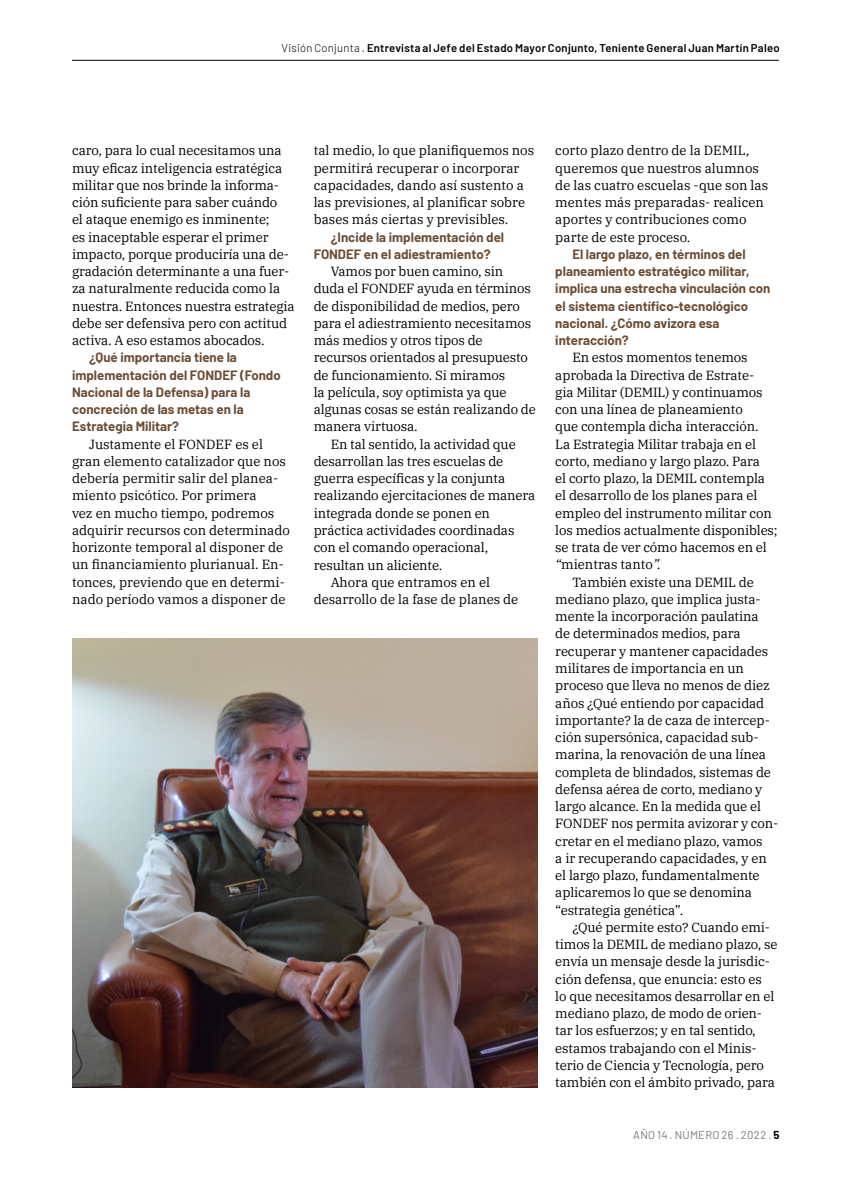
<style>
.page{position:relative;width:851px;height:1191px;background:#fff}
.page>*{position:absolute;margin:0;border:0;box-sizing:border-box;transform-origin:0 0}
.t1{font:13.2px/17.2px "IBM Plex Serif";letter-spacing:-.01em;color:#000}
.t2{font:700 13.2px/17.2px "Barlow";color:#6c4d35}
.t3{font:600 11.25px "Barlow";letter-spacing:.025em;color:#000}
.t4{font:11.25px "Barlow";letter-spacing:.025em;color:#77787b}
.s1{font-weight:300}
.s2{font-style:italic}
.s3{font-weight:700;color:#000}
</style>
<div class="page">
<hr style="left:72px;top:60px;width:706px;height:1px;background:#000">
<img style="left:72px;top:638px;width:465px;height:449px">
<p class="t3" style="left:281px;top:39px;width:499px"><span class="s1">Visión Conjunta .</span> Entrevista al Jefe del Estado Mayor Conjunto, Teniente General Juan Martín Paleo</p>
<p class="t1" style="left:72px;top:141px;width:224px">caro, para lo cual necesitamos una muy eficaz inteligencia estratégica militar que nos brinde la informa&shy;ción suficiente para saber cuándo<br>el ataque enemigo es inminente;<br>es inaceptable esperar el primer impacto, porque produciría una de&shy;gradación determinante a una fuer&shy;za naturalmente reducida como la nuestra. Entonces nuestra estrategia debe ser defensiva pero con actitud activa. A eso estamos abocados.</p>
<p class="t2" style="left:72px;top:348px;width:210px;text-indent:17px">¿Qué importancia tiene la implementación del FONDEF (Fondo<br>Nacional de la Defensa) para la concreción de las metas en la<br>Estrategia Militar?</p>
<p class="t1" style="left:72px;top:434px;width:219px;text-indent:17px">Justamente el FONDEF es el gran elemento catalizador que nos debería permitir salir del planea&shy;miento psicótico. Por primera<br>vez en mucho tiempo, podremos adquirir recursos con determinado horizonte temporal al disponer de un financiamiento plurianual. En&shy;tonces, previendo que en determi&shy;nado período vamos a disponer de</p>
<p class="t1" style="left:313px;top:141px;width:222px">tal medio, lo que planifiquemos nos permitirá recuperar o incorporar capacidades, dando así sustento a las previsiones, al planificar sobre bases más ciertas y previsibles.</p>
<p class="t2" style="left:313px;top:227px;width:192px;text-indent:17px">¿Incide la implementación del<br>FONDEF en el adiestramiento?</p>
<p class="t1" style="left:330px;top:262px;width:174px">Vamos por buen camino, sin</p>
<p class="t1" style="left:313px;top:279px;width:219px">duda el FONDEF ayuda en términos</p>
<p class="t1" style="left:313px;top:296px;width:208px">de disponibilidad de medios, pero</p>
<p class="t1" style="left:313px;top:313px;width:219px">para el adiestramiento necesitamos</p>
<p class="t1" style="left:313px;top:331px;width:170px">más medios y otros tipos de</p>
<p class="t1" style="left:313px;top:348px;width:216px">recursos orientados al presupuesto</p>
<p class="t1" style="left:313px;top:365px;width:193px">de funcionamiento. Si miramos</p>
<p class="t1" style="left:313px;top:382px;width:194px">la película, soy optimista ya que</p>
<p class="t1" style="left:313px;top:400px;width:224px">algunas cosas se están realizando de</p>
<p class="t1" style="left:313px;top:417px;width:106px">manera virtuosa.</p>
<p class="t1" style="left:330px;top:434px;width:186px">En tal sentido, la actividad que</p>
<p class="t1" style="left:313px;top:451px;width:191px">desarrollan las tres escuelas de</p>
<p class="t1" style="left:313px;top:469px;width:193px">guerra específicas y la conjunta</p>
<p class="t1" style="left:313px;top:486px;width:223px">realizando ejercitaciones de manera</p>
<p class="t1" style="left:313px;top:503px;width:178px">integrada donde se ponen en</p>
<p class="t1" style="left:313px;top:520px;width:202px">práctica actividades coordinadas</p>
<p class="t1" style="left:313px;top:538px;width:176px">con el comando operacional,</p>
<p class="t1" style="left:313px;top:555px;width:130px">resultan un aliciente.</p>
<p class="t1" style="left:330px;top:572px;width:161px">Ahora que entramos en el</p>
<p class="t1" style="left:313px;top:589px;width:206px">desarrollo de la fase de planes de</p>
<p class="t1" style="left:555px;top:141px;width:214px">corto plazo dentro de la DEMIL, queremos que nuestros alumnos de las cuatro escuelas -que son las mentes más preparadas- realicen aportes y contribuciones como parte de este proceso.</p>
<p class="t2" style="left:555px;top:244px;width:216px;text-indent:17px">El largo plazo, en términos del planeamiento estratégico militar, implica una estrecha vinculación con el sistema científico-tecnológico nacional. ¿Cómo avizora esa interacción?</p>
<p class="t1" style="left:572px;top:348px;width:177px">En estos momentos tenemos</p>
<p class="t1" style="left:555px;top:365px;width:200px">aprobada la Directiva de Estrate-</p>
<p class="t1" style="left:555px;top:382px;width:209px">gia Militar (DEMIL) y continuamos</p>
<p class="t1" style="left:555px;top:400px;width:189px">con una línea de planeamiento</p>
<p class="t1" style="left:555px;top:417px;width:205px">que contempla dicha interacción.</p>
<p class="t1" style="left:555px;top:434px;width:202px">La Estrategia Militar trabaja en el</p>
<p class="t1" style="left:555px;top:451px;width:206px">corto, mediano y largo plazo. Para</p>
<p class="t1" style="left:555px;top:469px;width:211px">el corto plazo, la DEMIL contempla</p>
<p class="t1" style="left:555px;top:486px;width:203px">el desarrollo de los planes para el</p>
<p class="t1" style="left:555px;top:503px;width:218px">empleo del instrumento militar con</p>
<p class="t1" style="left:555px;top:520px;width:224px">los medios actualmente disponibles;</p>
<p class="t1" style="left:555px;top:538px;width:213px">se trata de ver cómo hacemos en el</p>
<p class="t1" style="left:555px;top:555px;width:107px"><span class="s2">“</span>mientras tanto<span class="s2">”.</span></p>
<p class="t1" style="left:572px;top:572px;width:183px">También existe una DEMIL de</p>
<p class="t1" style="left:555px;top:589px;width:207px">mediano plazo, que implica justa-</p>
<p class="t1" style="left:555px;top:607px;width:205px">mente la incorporación paulatina</p>
<p class="t1" style="left:555px;top:624px;width:187px">de determinados medios, para</p>
<p class="t1" style="left:555px;top:641px;width:214px">recuperar y mantener capacidades</p>
<p class="t1" style="left:555px;top:658px;width:190px">militares de importancia en un</p>
<p class="t1" style="left:555px;top:676px;width:216px">proceso que lleva no menos de diez</p>
<p class="t1" style="left:555px;top:693px;width:210px">años ¿Qué entiendo por capacidad</p>
<p class="t1" style="left:555px;top:710px;width:216px">importante? la de caza de intercep-</p>
<p class="t1" style="left:555px;top:727px;width:205px">ción supersónica, capacidad sub-</p>
<p class="t1" style="left:555px;top:745px;width:212px">marina, la renovación de una línea</p>
<p class="t1" style="left:555px;top:762px;width:217px">completa de blindados, sistemas de</p>
<p class="t1" style="left:555px;top:779px;width:208px">defensa aérea de corto, mediano y</p>
<p class="t1" style="left:555px;top:796px;width:207px">largo alcance. En la medida que el</p>
<p class="t1" style="left:555px;top:814px;width:224px">FONDEF nos permita avizorar y con-</p>
<p class="t1" style="left:555px;top:831px;width:209px">cretar en el mediano plazo, vamos</p>
<p class="t1" style="left:555px;top:848px;width:213px">a ir recuperando capacidades, y en</p>
<p class="t1" style="left:555px;top:865px;width:206px">el largo plazo, fundamentalmente</p>
<p class="t1" style="left:555px;top:883px;width:198px">aplicaremos lo que se denomina</p>
<p class="t1" style="left:555px;top:900px;width:129px">“estrategia genética”.</p>
<p class="t1" style="left:572px;top:917px;width:199px">¿Qué permite esto? Cuando emi-</p>
<p class="t1" style="left:555px;top:934px;width:224px">timos la DEMIL de mediano plazo, se</p>
<p class="t1" style="left:555px;top:952px;width:216px">envía un mensaje desde la jurisdic-</p>
<p class="t1" style="left:555px;top:969px;width:208px">ción defensa, que enuncia: esto es</p>
<p class="t1" style="left:555px;top:986px;width:220px">lo que necesitamos desarrollar en el</p>
<p class="t1" style="left:555px;top:1003px;width:208px">mediano plazo, de modo de orien-</p>
<p class="t1" style="left:555px;top:1021px;width:202px">tar los esfuerzos; y en tal sentido,</p>
<p class="t1" style="left:555px;top:1038px;width:203px">estamos trabajando con el Minis-</p>
<p class="t1" style="left:555px;top:1055px;width:210px">terio de Ciencia y Tecnología, pero</p>
<p class="t1" style="left:555px;top:1072px;width:221px">también con el ámbito privado, para</p>
<p class="t4" style="left:633px;top:1126px;width:148px">AÑO 14 . NÚMERO 26 . 2022 . <span class="s3">5</span></p>
</div>
